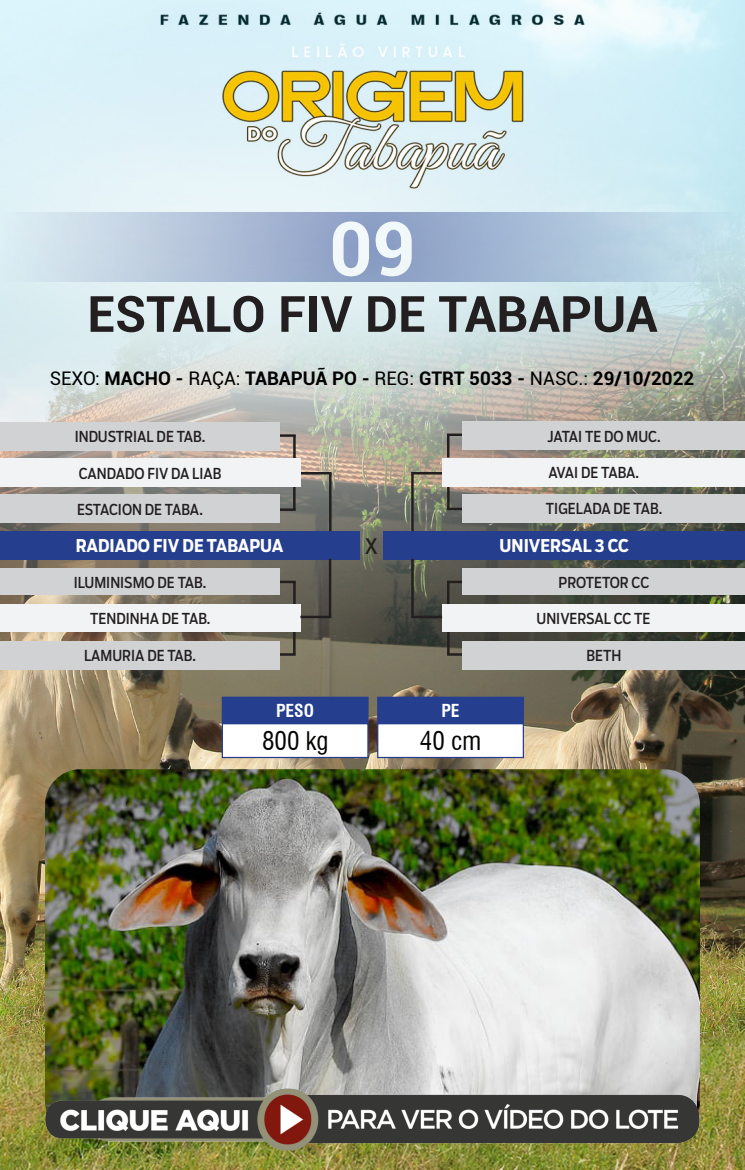
<style>
.page{position:relative;width:745px;height:1170px;background:#fff}
.page>*{position:absolute;margin:0;border:0;box-sizing:border-box;transform-origin:0 0}
.t1{font:700 75px "Roboto";color:#fff}
.t2{font:700 50px "Roboto";color:#231f20}
.t3{font:condensed 25px "Swiss 721 BT";color:#040503}
.t4{font:21.25px "Boomer Cond";color:#231f20}
.t5{font:700 18.75px "Roboto";color:#000}
.t6{font:700 17.5px "Boomer Cond";color:#fff}
.t7{font:700 condensed 17.5px "Swiss 721 BT";color:#fff}
.t8{font:15px "Boomer Cond";color:#231f20}
.s1{font-weight:400}
</style>
<div class="page">
<img style="left:0;top:0;width:744px;height:1169px">
<hr style="left:411px;top:473px;width:2px;height:58px;background:#231f20">
<hr style="left:411px;top:472px;width:31px;height:2px;background:#231f20">
<hr style="left:329px;top:473px;width:2px;height:58px;background:#231f20">
<hr style="left:300px;top:472px;width:31px;height:2px;background:#231f20">
<hr style="left:293px;top:581px;width:2px;height:23px;background:#231f20">
<hr style="left:279px;top:580px;width:16px;height:3px;background:#231f20">
<hr style="left:293px;top:631px;width:2px;height:23px;background:#231f20">
<svg style="left:279px;top:653px;width:16px;height:2px"></svg>
<hr style="left:446px;top:581px;width:3px;height:23px;background:#231f20">
<hr style="left:446px;top:580px;width:16px;height:3px;background:#231f20">
<hr style="left:447px;top:631px;width:2px;height:23px;background:#231f20">
<svg style="left:447px;top:653px;width:15px;height:2px"></svg>
<hr style="left:446px;top:434px;width:3px;height:23px;background:#231f20">
<hr style="left:446px;top:433px;width:16px;height:3px;background:#231f20">
<hr style="left:447px;top:486px;width:2px;height:23px;background:#231f20">
<hr style="left:447px;top:507px;width:16px;height:3px;background:#231f20">
<hr style="left:293px;top:487px;width:2px;height:23px;background:#231f20">
<hr style="left:279px;top:508px;width:16px;height:3px;background:#231f20">
<hr style="left:293px;top:435px;width:2px;height:23px;background:#231f20">
<hr style="left:279px;top:434px;width:16px;height:3px;background:#231f20">
<div style="left:462px;top:494px;width:282px;height:28px;background:#d1d2d4"></div>
<div style="left:0;top:494px;width:279px;height:28px;background:#d1d2d4"></div>
<div style="left:0;top:640px;width:279px;height:29px;background:#d1d2d4"></div>
<div style="left:462px;top:640px;width:282px;height:29px;background:#d1d2d4"></div>
<div style="left:442px;top:457px;width:302px;height:29px;background:#f2f3f4"></div>
<div style="left:0;top:458px;width:300px;height:29px;background:#f2f3f4"></div>
<div style="left:0;top:604px;width:300px;height:28px;background:#f2f3f4"></div>
<div style="left:442px;top:604px;width:302px;height:28px;background:#f2f3f4"></div>
<div style="left:462px;top:421px;width:282px;height:28px;background:#d1d2d4"></div>
<div style="left:0;top:422px;width:279px;height:28px;background:#d1d2d4"></div>
<div style="left:0;top:568px;width:279px;height:27px;background:#d1d2d4"></div>
<div style="left:462px;top:568px;width:282px;height:27px;background:#d1d2d4"></div>
<div style="left:0;top:531px;width:359px;height:28px;background:#253f8e"></div>
<div style="left:383px;top:531px;width:361px;height:28px;background:#253f8e"></div>
<hr style="left:328px;top:558px;width:3px;height:59px;background:#231f20">
<hr style="left:300px;top:615px;width:31px;height:3px;background:#231f20">
<hr style="left:411px;top:558px;width:2px;height:59px;background:#231f20">
<hr style="left:411px;top:615px;width:31px;height:3px;background:#231f20">
<svg style="left:0;top:213px;width:744px;height:69px;background:#afc3da"></svg>
<img style="left:45px;top:769px;width:654px;height:368px">
<img style="left:45px;top:1088px;width:654px;height:62px;border-radius:31px">
<div style="left:222px;top:697px;width:146px;height:26px;background:#253f8e"></div>
<div style="left:221px;top:696px;width:147px;height:28px;border:1px solid #253f8e"></div>
<div style="left:222px;top:723px;width:146px;height:34px;background:#fff"></div>
<div style="left:221px;top:723px;width:147px;height:35px;border:1px solid #253f8e"></div>
<div style="left:377px;top:697px;width:146px;height:26px;background:#253f8e"></div>
<div style="left:377px;top:696px;width:146px;height:28px;border:1px solid #253f8e"></div>
<div style="left:377px;top:723px;width:146px;height:34px;background:#fff"></div>
<div style="left:377px;top:723px;width:146px;height:35px;border:1px solid #253f8e"></div>
<h1 class="t1" style="left:329px;top:196px;width:88px">09</h1>
<p class="t2" style="left:87px;top:279px;width:571px">ESTALO FIV DE TABAPUA</p>
<p class="t5" style="left:50px;top:365px;width:645px"><span class="s1">SEXO:</span> MACHO - <span class="s1">RAÇA:</span> TABAPUÃ PO - <span class="s1">REG:</span> GTRT 5033 - <span class="s1">NASC.:</span> 29/10/2022</p>
<p class="t8" style="left:75px;top:428px;width:132px">INDUSTRIAL DE TAB.</p>
<p class="t8" style="left:547px;top:427px;width:114px">JATAI TE DO MUC.</p>
<p class="t8" style="left:79px;top:464px;width:144px">CANDADO FIV DA LIAB</p>
<p class="t8" style="left:548px;top:463px;width:92px">AVAI DE TABA.</p>
<p class="t8" style="left:77px;top:500px;width:127px">ESTACION DE TABA.</p>
<p class="t8" style="left:545px;top:499px;width:118px">TIGELADA DE TAB.</p>
<p class="t6" style="left:76px;top:535px;width:209px">RADIADO FIV DE TABAPUA</p>
<p class="t4" style="left:364px;top:533px;width:15px">X</p>
<p class="t6" style="left:499px;top:535px;width:131px">UNIVERSAL 3 CC</p>
<p class="t8" style="left:74px;top:573px;width:134px">ILUMINISMO DE TAB.</p>
<p class="t8" style="left:558px;top:573px;width:92px">PROTETOR CC</p>
<p class="t8" style="left:90px;top:610px;width:122px">TENDINHA DE TAB.</p>
<p class="t8" style="left:536px;top:610px;width:115px">UNIVERSAL CC TE</p>
<p class="t8" style="left:84px;top:646px;width:113px">LAMURIA DE TAB.</p>
<p class="t8" style="left:586px;top:646px;width:36px">BETH</p>
<p class="t7" style="left:276px;top:700px;width:40px">PESO</p>
<p class="t3" style="left:262px;top:726px;width:68px">800 kg</p>
<p class="t7" style="left:441px;top:700px;width:20px">PE</p>
<p class="t3" style="left:419px;top:726px;width:63px">40 cm</p>
</div>
